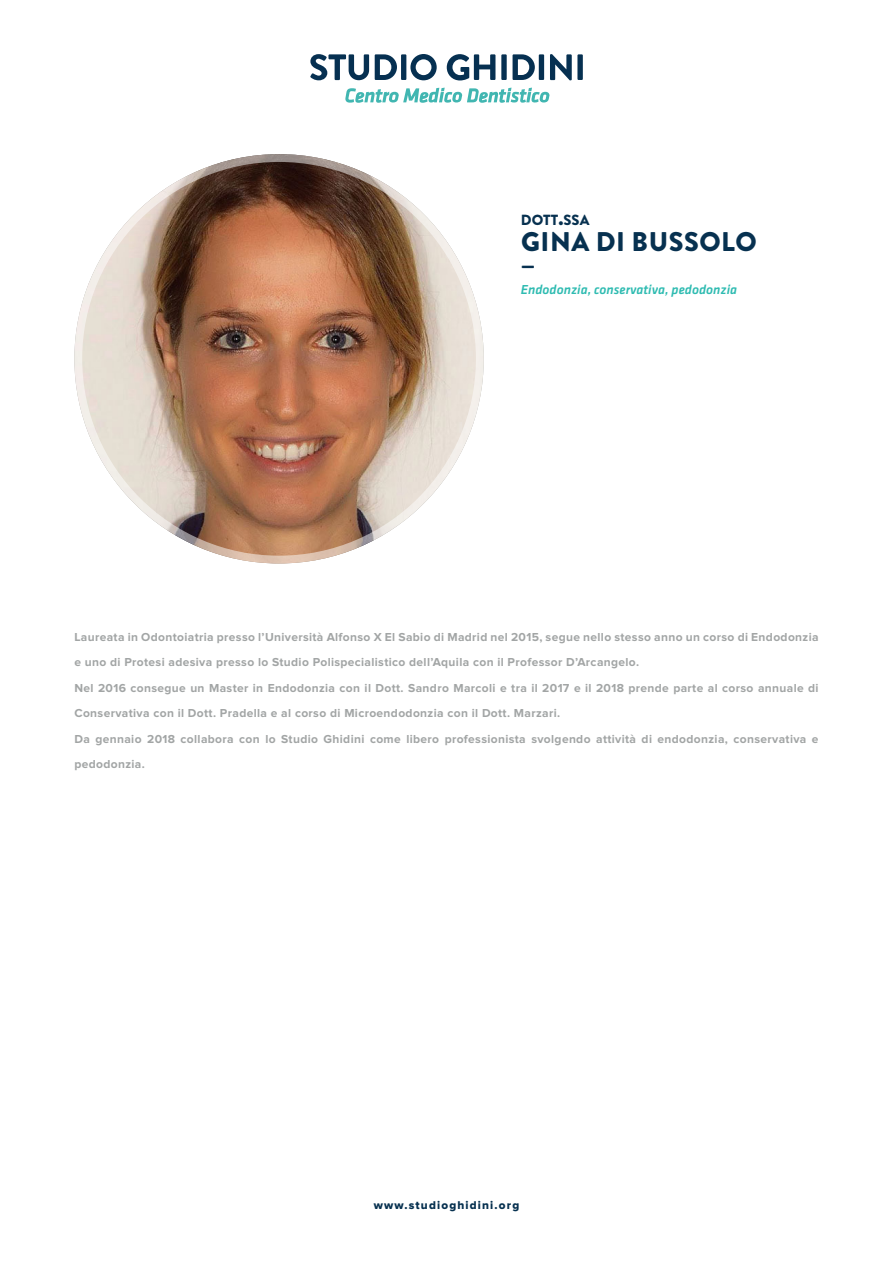
<style>
.page{position:relative;width:893px;height:1263px;background:#fff}
.page>*{position:absolute;margin:0;border:0;box-sizing:border-box;transform-origin:0 0}
.t1{font:900 27px "Brandon Grotesque";letter-spacing:.02em;color:#073150}
.t2{font:900 14.7px "Brandon Grotesque";color:#073150}
.t3{font:italic 500 13.5px "Klavika";color:#2ebbb1}
.t4{font:700 12px/25.5px "Proxima Nova";letter-spacing:.03em;color:#a2a5a5}
.t5{font:11.7px "Proxima Nova Extrabld";letter-spacing:.1em;color:#073150}
.s1{font-size:21px}
</style>
<div class="page">
<svg style="left:345px;top:88px;width:204px;height:15px"></svg>
<svg style="left:310px;top:54px;width:59px;height:26px"></svg>
<svg style="left:375px;top:54px;width:22px;height:26px"></svg>
<div style="left:401px;top:54px;width:5px;height:26px;background:#063051"></div>
<svg style="left:410px;top:54px;width:27px;height:26px"></svg>
<svg style="left:447px;top:54px;width:48px;height:26px"></svg>
<div style="left:501px;top:54px;width:6px;height:26px;background:#063051"></div>
<svg style="left:513px;top:54px;width:22px;height:26px"></svg>
<div style="left:539px;top:54px;width:5px;height:26px;background:#063051"></div>
<svg style="left:550px;top:54px;width:22px;height:26px"></svg>
<div style="left:577px;top:54px;width:6px;height:26px;background:#063051"></div>
<img style="left:74px;top:154px;width:410px;height:409px;border-radius:205px">
<p class="t2" style="left:521px;top:210px;width:70px">DOTT<span class="s1">.</span>SSA</p>
<p class="t1" style="left:521px;top:222px;width:237px">GINA DI BUSSOLO</p>
<p class="t1" style="left:521px;top:248px;width:16px">–</p>
<p class="t3" style="left:521px;top:282px;width:218px">Endodonzia, conservativa, pedodonzia</p>
<p class="t4" style="left:74px;top:625px;width:746px">Laureata in Odontoiatria presso l’Università Alfonso X El Sabio di Madrid nel 2015, segue nello stesso anno un corso di Endodonzia e uno di Protesi adesiva presso lo Studio Polispecialistico dell’Aquila con il Professor D’Arcangelo.</p>
<p class="t4" style="left:74px;top:676px;width:746px">Nel 2016 consegue un Master in Endodonzia con il Dott. Sandro Marcoli e tra il 2017 e il 2018 prende parte al corso annuale di<br>Conservativa con il Dott. Pradella e al corso di Microendodonzia con il Dott. Marzari.</p>
<p class="t4" style="left:74px;top:727px;width:746px">Da gennaio 2018 collabora con lo Studio Ghidini come libero professionista svolgendo attività di endodonzia, conservativa e pedodonzia.</p>
<p class="t5" style="left:374px;top:1200px;width:147px">www.studioghidini.org</p>
</div>
